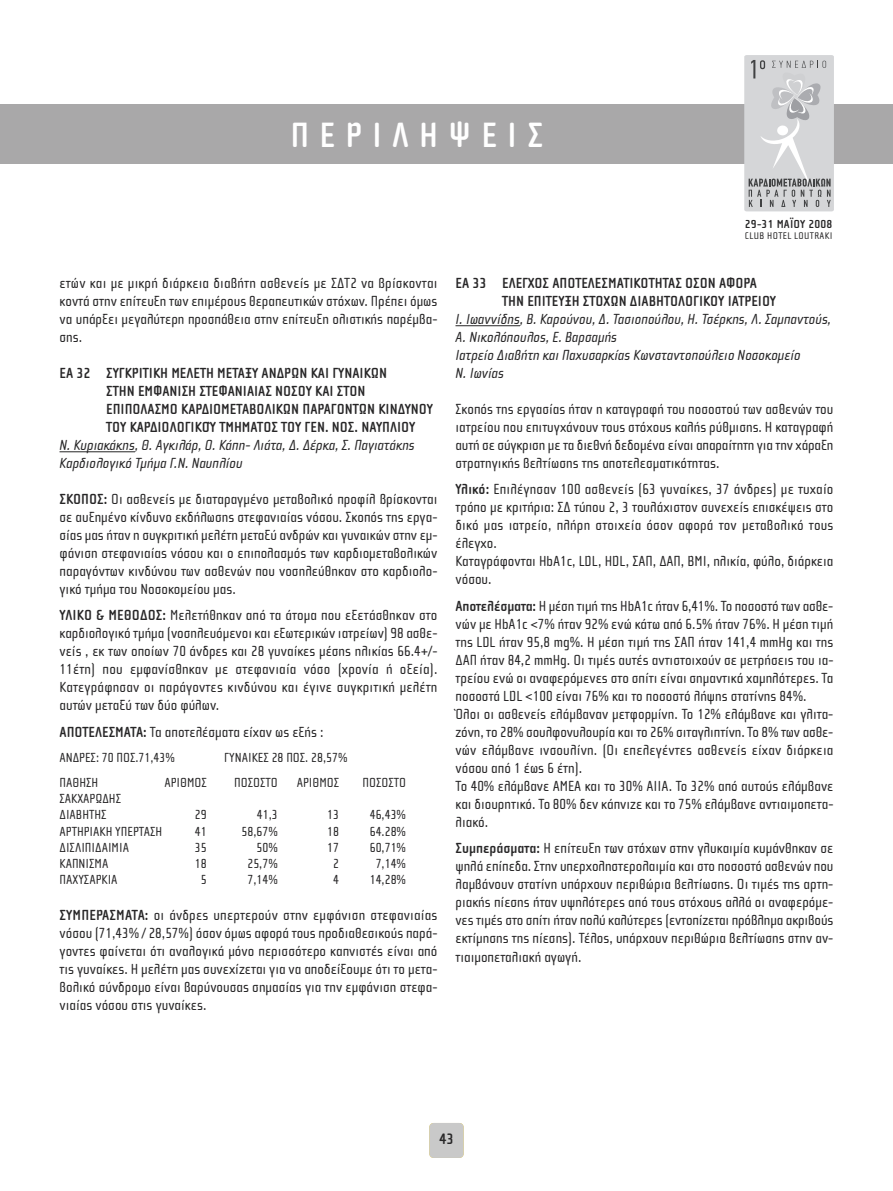
<style>
.page{position:relative;width:893px;height:1191px;background:#fff}
.page>*{position:absolute;margin:0;border:0;box-sizing:border-box;transform-origin:0 0}
.t1{font:700 36px "Cholla Sans Gr";letter-spacing:.285em;color:#fff}
.t2{font:700 15.6px "Cholla Sans Gr";color:#272627}
.t3{font:15px/18px "Cholla Sans Gr";color:#272627;text-align:justify}
.t4{font:700 15px/18px "Cholla Sans Gr";color:#272627}
.t5{font:italic 15px/18px "Cholla Sans Gr";color:#272627}
.t6{font:13.5px/16.2px "Cholla Sans Gr";color:#272627}
.t7{font:700 11.85px "Cholla Sans Gr";letter-spacing:.015em;color:#272627;scale:1.04 1}
.t8{font:9.9px "Cholla Sans Gr";letter-spacing:.035em;color:#272627;scale:1.04 1}
.s1{font-weight:700}
</style>
<div class="page">
<hr style="left:60px;top:451px;width:75px;height:1px;background:#272627">
<hr style="left:455px;top:325px;width:65px;height:1px;background:#272627">
<div style="left:429px;top:1123px;width:35px;height:35px;background:#c9c9c9;border-radius:4px"></div>
<div style="left:0;top:104px;width:893px;height:59px;background:#a9a8a9"></div>
<svg style="left:744px;top:55px;width:90px;height:156px;background:#cdced0"></svg>
<h1 class="t1" style="left:290px;top:115px;width:254px">ΠΕΡΙΛΗΨΕΙΣ</h1>
<p class="t7" style="left:745px;top:217px;width:86px">29-31 ΜΑΪΟΥ 2008</p>
<p class="t8" style="left:745px;top:231px;width:86px">CLUB HOTEL LOUTRAKI</p>
<p class="t3" style="left:60px;top:274px;width:379px">ετών και µε µικρή διάρκεια διαβήτη ασθενείς µε Σ∆Τ2 να βρίσκονται κοντά στην επίτευξη των επιµέρους θεραπευτικών στόχων. Πρέπει όµως να υπάρξει µεγαλύτερη προσπάθεια στην επίτευξη ολιστικής παρέµβα&shy;σης.</p>
<p class="t4" style="left:106px;top:364px;width:328px;text-indent:-47px">ΕΑ 32 ΣΥΓΚΡΙΤΙΚΗ ΜΕΛΕΤΗ ΜΕΤΑΞΥ ΑΝ∆ΡΩΝ ΚΑΙ ΓΥΝΑΙΚΩΝ<br>ΣΤΗΝ ΕΜΦΑΝΙΣΗ ΣΤΕΦΑΝΙΑIAΣ ΝΟΣΟΥ ΚΑΙ ΣΤΟΝ ΕΠΙΠΟΛΑΣΜΟ ΚΑΡ∆ΙΟΜΕΤΑΒΟΛΙΚΩΝ ΠΑΡΑΓΟΝΤΩΝ ΚΙΝ∆ΥΝΟΥ ΤΟΥ ΚΑΡ∆ΙΟΛΟΓΙΚΟΎ ΤΜΗΜΑΤΟΣ ΤΟΥ ΓΕΝ. ΝΟΣ. ΝΑΥΠΛΙΟΥ</p>
<p class="t5" style="left:60px;top:436px;width:357px">Ν. Κυριακάκης, Θ. Αγκιλάρ, Ο. Κάπη- Λιάτα, ∆. ∆έρκα, Σ. Παγιατάκης<br>Καρδιολογικό Τµήµα Γ.Ν. Ναυπλίου</p>
<p class="t3" style="left:60px;top:490px;width:379px"><span class="s1">ΣΚΟΠΟΣ:</span> Οι ασθενείς µε διαταραγµένο µεταβολικό προφίλ βρίσκονται σε αυξηµένο κίνδυνο εκδήλωσης στεφανιαίας νόσου. Σκοπός της εργα&shy;σίας µας ήταν η συγκριτική µελέτη µεταξύ ανδρών και γυναικών στην εµ&shy;φάνιση στεφανιαίας νόσου και ο επιπολασµός των καρδιοµεταβολικών παραγόντων κινδύνου των ασθενών που νοσηλεύθηκαν στο καρδιολο&shy;γικό τµήµα του Νοσοκοµείου µας.</p>
<p class="t3" style="left:60px;top:606px;width:379px"><span class="s1">ΥΛΙΚΟ &amp; ΜΕΘΟ∆ΟΣ:</span> Μελετήθηκαν από τα άτοµα που εξετάσθηκαν στο καρδιολογικό τµήµα (νοσηλευόµενοι και εξωτερικών ιατρείων) 98 ασθε&shy;νείς , εκ των οποίων 70 άνδρες και 28 γυναίκες µέσης ηλικίας 66.4+/- 11έτη) που εµφανίσθηκαν µε στεφανιαία νόσο (χρονία ή οξεία).<br>Κατεγράφησαν οι παράγοντες κινδύνου και έγινε συγκριτική µελέτη αυτών µεταξύ των δύο φύλων.</p>
<p class="t3" style="left:60px;top:723px;width:266px"><span class="s1">ΑΠΟΤΕΛΕΣΜΑΤΑ:</span> Τα αποτελέσµατα είχαν ως εξής :</p>
<p class="t6" style="left:60px;top:750px;width:117px">ΑΝ∆ΡΕΣ: 70 ΠΟΣ.71,43%</p>
<p class="t6" style="left:224px;top:750px;width:125px">ΓΥΝΑΙΚΕΣ 28 ΠΟΣ. 28,57%</p>
<p class="t6" style="left:60px;top:774px;width:40px">ΠΑΘΗΣΗ</p>
<p class="t6" style="left:164px;top:774px;width:44px">ΑΡΙΘΜΟΣ</p>
<p class="t6" style="left:234px;top:774px;width:45px">ΠΟΣΟΣΤΟ</p>
<p class="t6" style="left:297px;top:774px;width:44px">ΑΡΙΘΜΟΣ</p>
<p class="t6" style="left:362px;top:774px;width:45px">ΠΟΣΟΣΤΟ</p>
<p class="t6" style="left:60px;top:791px;width:63px">ΣΑΚΧΑΡΩ∆ΗΣ ∆ΙΑΒΗΤΗΣ</p>
<p class="t6" style="left:195px;top:807px;width:13px">29</p>
<p class="t6" style="left:257px;top:807px;width:22px">41,3</p>
<p class="t6" style="left:327px;top:807px;width:13px">13</p>
<p class="t6" style="left:370px;top:807px;width:38px">46,43%</p>
<p class="t6" style="left:60px;top:823px;width:104px">ΑΡΤΗΡΙΑΚΗ ΥΠΕΡΤΑΣΗ</p>
<p class="t6" style="left:195px;top:823px;width:13px">41</p>
<p class="t6" style="left:241px;top:823px;width:38px">58,67%</p>
<p class="t6" style="left:327px;top:823px;width:13px">18</p>
<p class="t6" style="left:370px;top:823px;width:38px">64.28%</p>
<p class="t6" style="left:60px;top:839px;width:71px">∆ΙΣΛΙΠΙ∆ΑΙΜΙΑ</p>
<p class="t6" style="left:195px;top:839px;width:13px">35</p>
<p class="t6" style="left:256px;top:839px;width:23px">50%</p>
<p class="t6" style="left:327px;top:839px;width:13px">17</p>
<p class="t6" style="left:370px;top:839px;width:38px">60,71%</p>
<p class="t6" style="left:60px;top:855px;width:50px">ΚΑΠΝΙΣΜΑ</p>
<p class="t6" style="left:195px;top:855px;width:13px">18</p>
<p class="t6" style="left:247px;top:855px;width:32px">25,7%</p>
<p class="t6" style="left:333px;top:855px;width:7px">2</p>
<p class="t6" style="left:376px;top:855px;width:32px">7,14%</p>
<p class="t6" style="left:60px;top:872px;width:60px">ΠΑΧΥΣΑΡΚΙΑ</p>
<p class="t6" style="left:201px;top:872px;width:7px">5</p>
<p class="t6" style="left:247px;top:872px;width:32px">7,14%</p>
<p class="t6" style="left:333px;top:872px;width:7px">4</p>
<p class="t6" style="left:370px;top:872px;width:38px">14,28%</p>
<p class="t3" style="left:60px;top:906px;width:379px"><span class="s1">ΣΥΜΠΕΡΑΣΜΑΤΑ:</span> οι άνδρες υπερτερούν στην εµφάνιση στεφανιαίας νόσου (71,43% / 28,57%) όσον όµως αφορά τους προδιαθεσικούς παρά&shy;γοντες φαίνεται ότι αναλογικά µόνο περισσότερο καπνιστές είναι από τις γυναίκες. Η µελέτη µας συνεχίζεται για να αποδείξουµε ότι το µετα&shy;βολικό σύνδροµο είναι βαρύνουσας σηµασίας για την εµφάνιση στεφα&shy;νιαίας νόσου στις γυναίκες.</p>
<p class="t4" style="left:502px;top:274px;width:275px;text-indent:-47px">ΕΑ 33 ΕΛΕΓΧΟΣ ΑΠΟΤΕΛΕΣΜΑΤΙΚΟΤΗΤΑΣ ΟΣΟΝ ΑΦΟΡΑ<br>ΤΗΝ ΕΠΙΤΕΥΞΗ ΣΤΟΧΩΝ ∆ΙΑΒΗΤΟΛΟΓΙΚΟΥ ΙΑΤΡΕΙΟΥ</p>
<p class="t5" style="left:455px;top:310px;width:377px">Ι. Ιωαννίδης, Β. Καρούνου, ∆. Τασιοπούλου, Η. Τσέρκης, Λ. Σαµπαντούς, Α. Νικολόπουλος, Ε. Βαρσαµής<br>Ιατρείο ∆ιαβήτη και Παχυσαρκίας Κωνσταντοπούλειο Νοσοκοµείο<br>Ν. Ιωνίας</p>
<p class="t3" style="left:455px;top:400px;width:379px">Σκοπός της εργασίας ήταν η καταγραφή του ποσοστού των ασθενών του ιατρείου που επιτυγχάνουν τους στόχους καλής ρύθµισης. Η καταγραφή αυτή σε σύγκριση µε τα διεθνή δεδοµένα είναι απαραίτητη για την χάραξη στρατηγικής βελτίωσης της αποτελεσµατικότητας.</p>
<p class="t3" style="left:455px;top:480px;width:379px;text-align:left"><span class="s1">Υλικό:</span> Επιλέγησαν 100 ασθενείς (63 γυναίκες, 37 άνδρες) µε τυχαίο τρόπο µε κριτήρια: Σ∆ τύπου 2, 3 τουλάχιστον συνεχείς επισκέψεις στο δικό µας ιατρείο, πλήρη στοιχεία όσον αφορά τον µεταβολικό τους έλεγχο.<br>Καταγράφονται HbA1c, LDL, HDL, ΣΑΠ, ∆ΑΠ, ΒΜΙ, ηλικία, φύλο, διάρκεια νόσου.</p>
<p class="t3" style="left:455px;top:597px;width:379px;text-align:left"><span class="s1">Αποτελέσµατα:</span> Η µέση τιµή της HbA1c ήταν 6,41%. Το ποσοστό των ασθε&shy;νών µε HbA1c &lt;7% ήταν 92% ενώ κάτω από 6.5% ήταν 76%. Η µέση τιµή της LDL ήταν 95,8 mg%. Η µέση τιµή της ΣΑΠ ήταν 141,4 mmHg και της ∆ΑΠ ήταν 84,2 mmHg. Οι τιµές αυτές αντιστοιχούν σε µετρήσεις του ια&shy;τρείου ενώ οι αναφερόµενες στο σπίτι είναι σηµαντικά χαµηλότερες. Τα ποσοστά LDL &lt;100 είναι 76% και το ποσοστό λήψης στατίνης 84%.<br>Όλοι οι ασθενείς ελάµβαναν µετφορµίνη. Το 12% ελάµβανε και γλιτα&shy;ζόνη, το 28% σουλφονυλουρία και το 26% σιταγλιπτίνη. Το 8% των ασθε&shy;νών ελάµβανε ινσουλίνη. (Οι επελεγέντες ασθενείς είχαν διάρκεια νόσου από 1 έως 6 έτη).<br>Το 40% ελάµβανε ΑΜΕΑ και το 30% ΑΙΙΑ. Το 32% από αυτούς ελάµβανε και διουρητικό. Το 80% δεν κάπνιζε και το 75% ελάµβανε αντιαιµοπετα&shy;λιακό.</p>
<p class="t3" style="left:455px;top:839px;width:379px"><span class="s1">Συµπεράσµατα:</span> Η επίτευξη των στόχων στην γλυκαιµία κυµάνθηκαν σε ψηλά επίπεδα. Στην υπερχοληστερολαιµία και στο ποσοστό ασθενών που λαµβάνουν στατίνη υπάρχουν περιθώρια βελτίωσης. Οι τιµές της αρτη&shy;ριακής πίεσης ήταν υψηλότερες από τους στόχους αλλά οι αναφερόµε&shy;νες τιµές στο σπίτι ήταν πολύ καλύτερες (εντοπίζεται πρόβληµα ακριβούς εκτίµησης της πίεσης). Τέλος, υπάρχουν περιθώρια βελτίωσης στην αν&shy;τιαιµοπεταλιακή αγωγή.</p>
<p class="t2" style="left:439px;top:1130px;width:16px">43</p>
</div>
